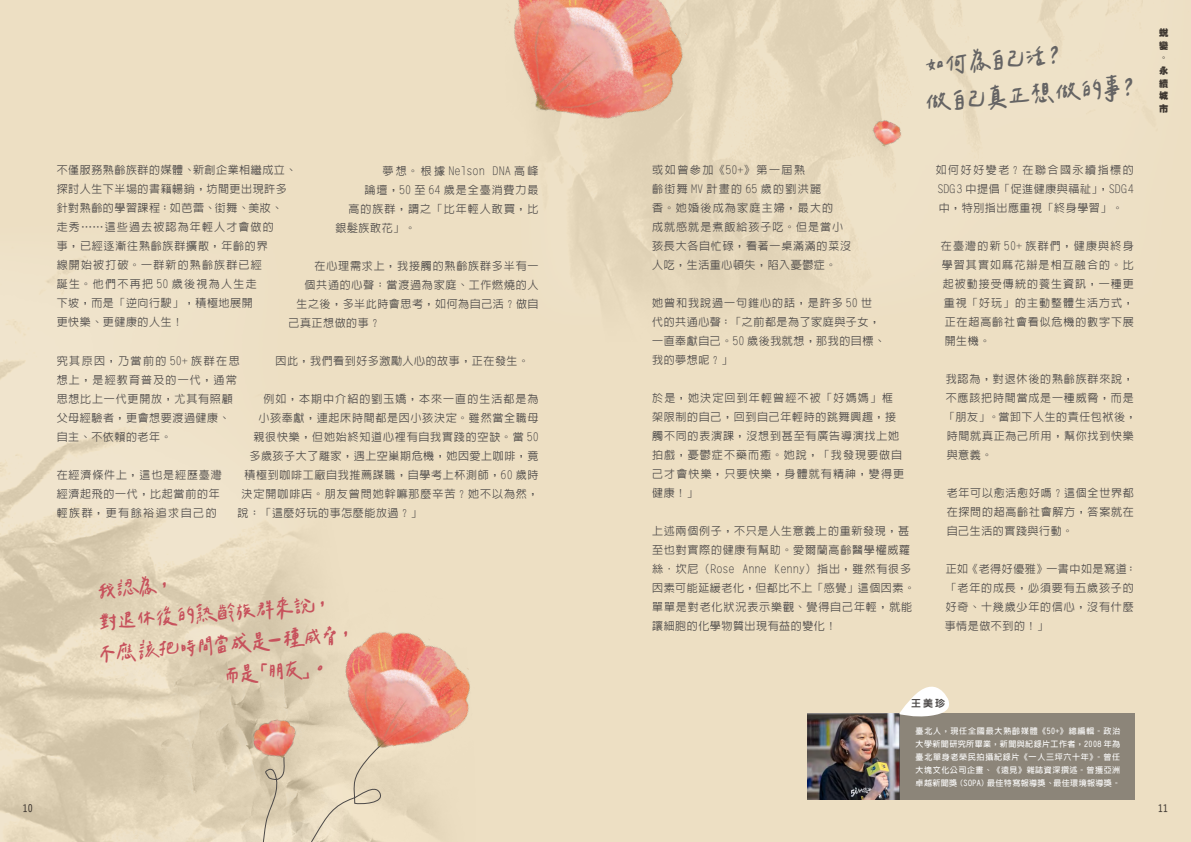
<style>
.page{position:relative;width:1191px;height:842px;background:#eddfc3}
.page>*{position:absolute;margin:0;border:0;box-sizing:border-box;transform-origin:0 0}
.t1{font:29px/36.9px "lihsianti Proportional";color:#656464}
.t2{font:24.5px "lihsianti Proportional";color:#c7515c}
.t3{font:500 11px/19px "AR Hei B5";letter-spacing:.07em;color:#4c4948}
.t4{font:500 11px/19px "AR Hei B5";letter-spacing:.05em;color:#4c4948}
.t5{font:500 11px/19px "AR Hei B5";letter-spacing:.095em;color:#4c4948}
.t6{font:500 11px "AR Hei B5";letter-spacing:.09em;color:#4c4948}
.t7{font:700 10px "AR Hei B5";color:#3d3630}
.t8{font:800 10px "AR Hei B5";color:#4c4948}
.t9{font:900 9px/12.6px "AR Hei B5";color:#3d3630;text-align:justify}
.t10{font:700 8px/13px "AR Hei B5";letter-spacing:.07em;color:#fff;text-align:justify}
</style>
<div class="page">
<img style="left:75px;top:575px;width:360px;height:267px">
<img style="left:807px;top:713px;width:92px;height:86px">
<img style="left:250px;top:716px;width:51px;height:47px">
<svg style="left:260px;top:722px;width:162px;height:120px"></svg>
<img style="left:314px;top:606px;width:156px;height:176px">
<img style="left:505px;top:0;width:208px;height:170px">
<img style="left:868px;top:117px;width:37px;height:34px">
<div style="left:899px;top:713px;width:235px;height:86px;background:#8c8579"></div>
<svg style="left:899px;top:686px;width:50px;height:32px"></svg>
<p class="t4" style="left:57px;top:160px;width:241px">不僅服務熟齡族群的媒體、新創企業相繼成立、探討人生下半場的書籍暢銷，坊間更出現許多針對熟齡的學習課程：如芭蕾、街舞、美妝、<br>走秀……這些過去被認為年輕人才會做的<br>事，已經逐漸往熟齡族群擴散，年齡的界<br>線開始被打破。一群新的熟齡族群已經<br>誕生。他們不再把 50 歲後視為人生走<br>下坡，而是「逆向行駛」，積極地展開<br>更快樂、更健康的人生！</p>
<p class="t3" style="left:57px;top:351px;width:184px">究其原因，乃當前的 50+ 族群在思想上，是經教育普及的一代，通常思想比上一代更開放，尤其有照顧父母經驗者，更會想要渡過健康、自主、不依賴的老年。</p>
<p class="t3" style="left:57px;top:465px;width:166px">在經濟條件上，這也是經歷臺灣經濟起飛的一代，比起當前的年輕族群，更有餘裕追求自己的</p>
<p class="t4" style="left:382px;top:161px;width:158px">夢想。根據 Nelson DNA 高峰</p>
<p class="t3" style="left:364px;top:180px;width:175px">論壇，50 至 64 歲是全臺消費力最</p>
<p class="t5" style="left:348px;top:199px;width:192px">高的族群，謂之「比年輕人敢買，比</p>
<p class="t3" style="left:335px;top:218px;width:82px">銀髮族敢花」。</p>
<p class="t3" style="left:314px;top:256px;width:225px">在心理需求上，我接觸的熟齡族群多半有一</p>
<p class="t3" style="left:304px;top:275px;width:236px">個共通的心聲：當渡過為家庭、工作燃燒的人</p>
<p class="t4" style="left:296px;top:294px;width:243px">生之後，多半此時會思考，如何為自己活？做自</p>
<p class="t4" style="left:288px;top:313px;width:93px">己真正想做的事？</p>
<p class="t4" style="left:275px;top:351px;width:255px">因此，我們看到好多激勵人心的故事，正在發生。</p>
<p class="t5" style="left:263px;top:389px;width:276px">例如，本期中介紹的劉玉嬌，本來一直的生活都是為</p>
<p class="t3" style="left:258px;top:408px;width:281px">小孩奉獻，連起床時間都是因小孩決定。雖然當全職母</p>
<p class="t3" style="left:253px;top:427px;width:287px">親很快樂，但她始終知道心裡有自我實踐的空缺。當 50</p>
<p class="t3" style="left:249px;top:446px;width:290px">多歲孩子大了離家，遇上空巢期危機，她因愛上咖啡，竟</p>
<p class="t3" style="left:244px;top:465px;width:295px">積極到咖啡工廠自我推薦謀職，自學考上杯測師，60 歲時</p>
<p class="t6" style="left:241px;top:488px;width:298px">決定開咖啡店。朋友曾問她幹嘛那麼辛苦？她不以為然，</p>
<p class="t4" style="left:237px;top:503px;width:186px">說：「這麼好玩的事怎麼能放過？」</p>
<h2 class="t2" style="left:96px;top:577px;width:76px;rotate:-5deg">我認為，</h2>
<h2 class="t2" style="left:97px;top:609px;width:234px;rotate:-5deg">對退休後的熟齡族群來說，</h2>
<h2 class="t2" style="left:98px;top:641px;width:256px;rotate:-5deg">不應該把時間當成是一種威脅，</h2>
<h2 class="t2" style="left:223px;top:662px;width:105px;rotate:-5deg">而是「朋友」。</h2>
<h1 class="t1" style="left:920px;top:45px;width:213px;rotate:-4deg">如何為自己活？<br>做自己真正想做的事？</h1>
<p class="t5" style="left:652px;top:160px;width:200px">或如曾參加《50+》第一屆熟<br>齡街舞 MV 計畫的 65 歲的劉洪麗<br>香。她婚後成為家庭主婦，最大的<br>成就感就是煮飯給孩子吃。但是當小孩長大各自忙碌，看著一桌滿滿的菜沒人吃，生活重心頓失，陷入憂鬱症。</p>
<p class="t4" style="left:652px;top:293px;width:234px">她曾和我說過一句錐心的話，是許多 50 世代的共通心聲：「之前都是為了家庭與子女，一直奉獻自己。50 歲後我就想，那我的目標、我的夢想呢？」</p>
<p class="t5" style="left:652px;top:388px;width:253px">於是，她決定回到年輕曾經不被「好媽媽」框架限制的自己，回到自己年輕時的跳舞興趣，接觸不同的表演課，沒想到甚至有廣告導演找上她拍戲，憂鬱症不藥而癒。她說，「我發現要做自己才會快樂，只要快樂，身體就有精神，變得更健康！」</p>
<p class="t3" style="left:652px;top:521px;width:264px">上述兩個例子，不只是人生意義上的重新發現，甚至也對實際的健康有幫助。愛爾蘭高齡醫學權威蘿絲．坎尼（Rose Anne Kenny）指出，雖然有很多因素可能延緩老化，但都比不上「感覺」這個因素。單單是對老化狀況表示樂觀、覺得自己年輕，就能讓細胞的化學物質出現有益的變化！</p>
<p class="t3" style="left:935px;top:160px;width:199px;text-align:justify">如何好好變老？在聯合國永續指標的SDG3 中提倡「促進健康與福祉」，SDG 4中，特別指出應重視「終身學習」。</p>
<p class="t3" style="left:940px;top:236px;width:195px;text-align:justify">在臺灣的新 50+ 族群們，健康與終身學習其實如麻花辮是相互融合的。比起被動接受傳統的養生資訊，一種更重視「好玩」的主動整體生活方式，正在超高齡社會看似危機的數字下展開生機。</p>
<p class="t3" style="left:944px;top:369px;width:194px">我認為，對退休後的熟齡族群來說，不應該把時間當成是一種威脅，而是「朋友」。當卸下人生的責任包袱後，時間就真正為己所用，幫你找到快樂與意義。</p>
<p class="t3" style="left:946px;top:483px;width:189px;text-align:justify">老年可以愈活愈好嗎？這個全世界都在探問的超高齡社會解方，答案就在自己生活的實踐與行動。</p>
<p class="t3" style="left:944px;top:559px;width:193px">正如《老得好優雅》一書中如是寫道：「老年的成長，必須要有五歲孩子的好奇、十幾歲少年的信心，沒有什麼事情是做不到的！」</p>
<p class="t9" style="left:1159px;top:27px;width:11px">蛻變。永續城市</p>
<p class="t8" style="left:911px;top:699px;width:35px">王美珍</p>
<p class="t10" style="left:915px;top:724px;width:206px">臺北人，現任全國最大熟齡媒體《50+》總編輯。政治大學新聞研究所畢業，新聞與紀錄片工作者，2008 年為臺北單身老榮民拍攝紀錄片《一人三坪六十年》。曾任大塊文化公司企畫、《遠見》雜誌資深撰述。曾獲亞洲卓越新聞獎 (SOPA) 最佳特寫報導獎、最佳環境報導獎。</p>
<p class="t7" style="left:23px;top:804px;width:12px">10</p>
<p class="t7" style="left:1158px;top:804px;width:11px">11</p>
</div>
